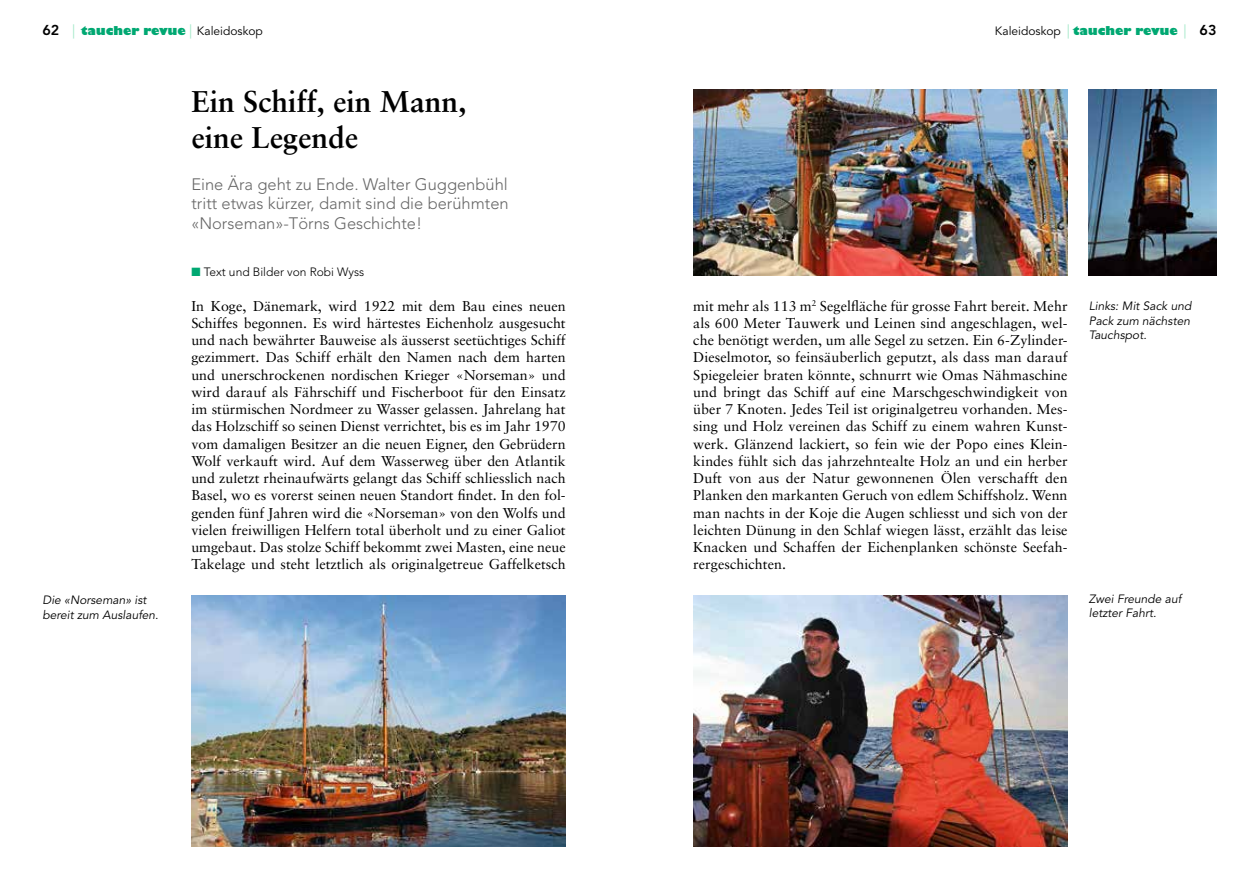
<style>
.page{position:relative;width:1259px;height:893px;background:#fff}
.page>*{position:absolute;margin:0;border:0;box-sizing:border-box;transform-origin:0 0}
.t1{font:700 30px/36px "Sabon";color:#000}
.t2{font:300 16.5px/19.5px "Avenir";color:#676767;text-align:justify}
.t3{font:14.25px/17.2px "Sabon";color:#000;text-align:justify}
.t4{font:italic 12px/14.2px "Avenir";color:#000}
.t5{font:800 12px "Gill Sans";color:#00a872}
.t6{font:300 12px "Avenir";color:#000}
.s1{font-family:"Avenir";font-size:14.25px;color:#000}
.s2{font-family:"Avenir";font-weight:400;font-size:14.25px;color:#a3e8c8}
.s3{font-family:"Avenir";font-weight:400;color:#000}
.s4{color:#00a872}
</style>
<div class="page">
<img style="left:191px;top:595px;width:375px;height:251px">
<img style="left:693px;top:595px;width:374px;height:251px">
<img style="left:693px;top:90px;width:374px;height:186px">
<img style="left:1089px;top:89px;width:127px;height:187px">
<p class="t5" style="left:43px;top:23px;width:222px"><span class="s1">62</span> <span class="s2">|</span> taucher revue <span class="s2">|</span> <span class="s3">Kaleidoskop</span></p>
<h1 class="t1" style="left:191px;top:83px;width:277px">Ein Schiff, ein Mann, eine Legende</h1>
<p class="t2" style="left:191px;top:174px;width:319px">Eine Ära geht zu Ende. Walter Guggenbühl tritt etwas kürzer, damit sind die berühmten «Norseman»-Törns Geschichte!</p>
<p class="t4" style="left:43px;top:593px;width:118px">Die «Norseman» ist bereit zum Auslaufen.</p>
<p class="t6" style="left:191px;top:265px;width:174px"><span class="s4">■</span> Text und Bilder von Robi Wyss</p>
<p class="t3" style="left:191px;top:297px;width:376px">In Koge, Dänemark, wird 1922 mit dem Bau eines neuen Schiffes begonnen. Es wird härtestes Eichenholz ausgesucht und nach bewährter Bauweise als äusserst seetüchtiges Schiff gezimmert. Das Schiff erhält den Namen nach dem harten und unerschrockenen nordischen Krieger «Norseman» und wird darauf als Fährschiff und Fischerboot für den Einsatz im stürmischen Nordmeer zu Wasser gelassen. Jahrelang hat das Holzschiff so seinen Dienst verrichtet, bis es im Jahr 1970 vom damaligen Besitzer an die neuen Eigner, den Gebrüdern Wolf verkauft wird. Auf dem Wasserweg über den Atlantik und zuletzt rheinaufwärts gelangt das Schiff schliesslich nach Basel, wo es vorerst seinen neuen Standort findet. In den fol&shy;genden fünf Jahren wird die «Norseman» von den Wolfs und vielen freiwilligen Helfern total überholt und zu einer Galiot umgebaut. Das stolze Schiff bekommt zwei Masten, eine neue Takelage und steht letztlich als originalgetreue Gaffelketsch</p>
<p class="t5" style="left:995px;top:23px;width:223px"><span class="s3">Kaleidoskop</span> <span class="s2">|</span> taucher revue <span class="s2">|</span> <span class="s1">63</span></p>
<p class="t3" style="left:693px;top:297px;width:376px">mit mehr als 113 m<sup>2</sup> Segelfläche für grosse Fahrt bereit. Mehr als 600 Meter Tauwerk und Leinen sind angeschlagen, wel&shy;che benötigt werden, um alle Segel zu setzen. Ein 6-Zylinder-Dieselmotor, so feinsäuberlich geputzt, als dass man darauf Spiegeleier braten könnte, schnurrt wie Omas Nähmaschine und bringt das Schiff auf eine Marschgeschwindigkeit von über 7 Knoten. Jedes Teil ist originalgetreu vorhanden. Mes&shy;sing und Holz vereinen das Schiff zu einem wahren Kunst&shy;werk. Glänzend lackiert, so fein wie der Popo eines Klein&shy;kindes fühlt sich das jahrzehntealte Holz an und ein herber Duft von aus der Natur gewonnenen Ölen verschafft den Planken den markanten Geruch von edlem Schiffsholz. Wenn man nachts in der Koje die Augen schliesst und sich von der leichten Dünung in den Schlaf wiegen lässt, erzählt das leise Knacken und Schaffen der Eichenplanken schönste Seefah&shy;rergeschichten.</p>
<p class="t4" style="left:1089px;top:299px;width:104px;text-align:justify">Links: Mit Sack und Pack zum nächsten Tauchspot.</p>
<p class="t4" style="left:1089px;top:592px;width:94px">Zwei Freunde auf letzter Fahrt.</p>
</div>
